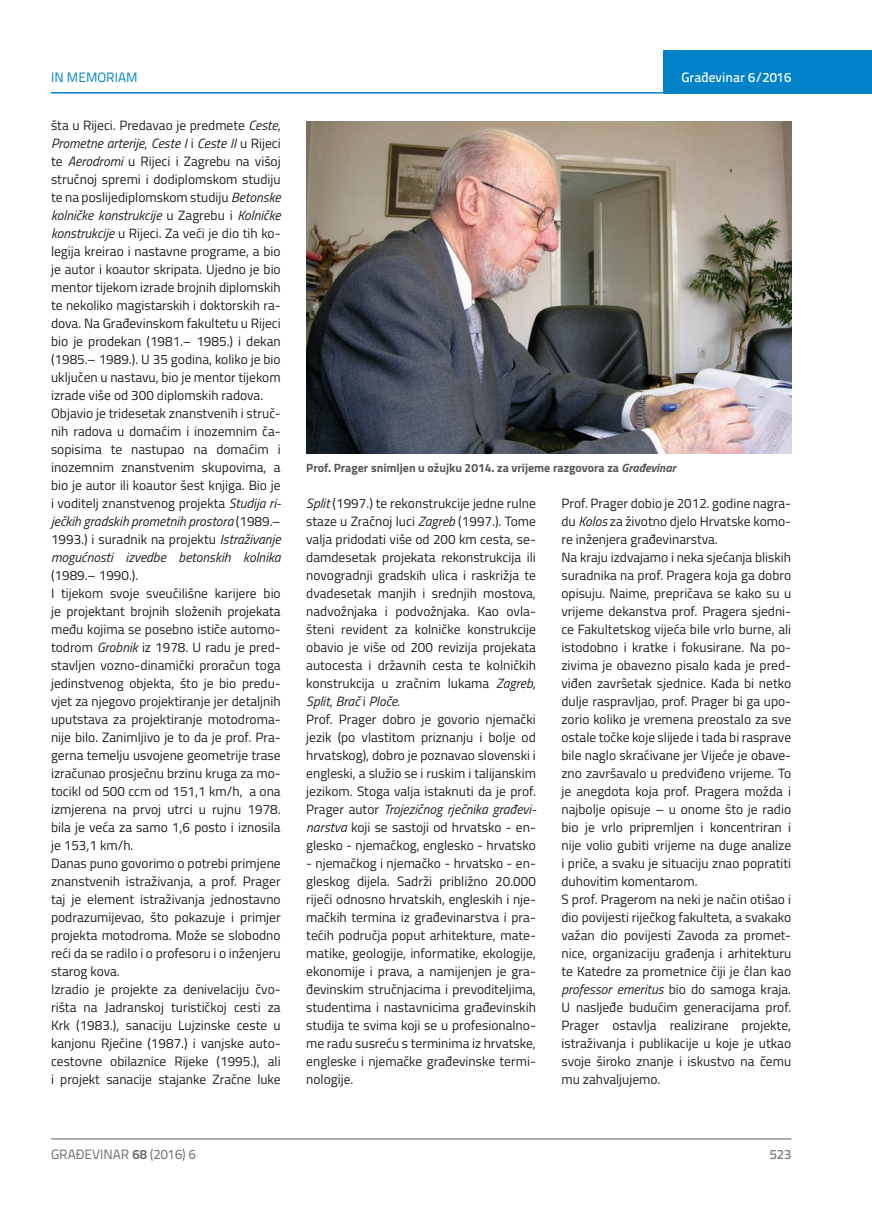
<style>
.page{position:relative;width:872px;height:1212px;background:#fff}
.page>*{position:absolute;margin:0;border:0;box-sizing:border-box;transform-origin:0 0}
.t1{font:13.5px/18px "Titillium";color:#231f20}
.t2{font:13.5px "Titillium Text 22 L";color:#6c6d70}
.t3{font:500 13.5px "Titillium Text 22 L";color:#fff}
.t4{font:13.5px "Titillium Text 22 L";color:#0082c8}
.t5{font:500 13.5px "Titillium Text 22 L";color:#787a7d}
.t6{font:700 12px "Titillium";color:#57585a}
.s1{font-style:italic}
.s2{font-weight:700}
</style>
<div class="page">
<hr style="left:51px;top:1139px;width:740px;height:1px;background:#57585a">
<div style="left:663px;top:50px;width:209px;height:44px;background:#0082c8"></div>
<hr style="left:51px;top:92px;width:821px;height:2px;background:#0082c8">
<img style="left:306px;top:121px;width:485px;height:333px">
<p class="t4" style="left:51px;top:68px;width:88px">IN MEMORIAM</p>
<p class="t3" style="left:681px;top:67px;width:111px">Građevinar 6/2016</p>
<p class="t1" style="left:51px;top:115px;width:231px">šta u Rijeci. Predavao je predmete <span class="s1">Ceste</span>, <span class="s1">Prometne arterije</span>, <span class="s1">Ceste I</span> i <span class="s1">Ceste II</span> u Rijeci te <span class="s1">Aerodromi</span> u Rijeci i Zagrebu na višoj stručnoj spremi i dodiplomskom studiju te na poslijediplomskom studiju <span class="s1">Betonske kolničke konstrukcije</span> u Zagrebu i <span class="s1">Kolničke konstrukcije</span> u Rijeci. Za veći je dio tih ko&shy;legija kreirao i nastavne programe, a bio je autor i koautor skripata. Ujedno je bio mentor tijekom izrade brojnih diplomskih te nekoliko magistarskih i doktorskih ra&shy;dova. Na Građevinskom fakultetu u Rijeci bio je prodekan (1981.– 1985.) i dekan (1985.– 1989.). U 35 godina, koliko je bio uključen u nastavu, bio je mentor tijekom izrade više od 300 diplomskih radova.<br>Objavio je tridesetak znanstvenih i struč&shy;nih radova u domaćim i inozemnim ča&shy;sopisima te nastupao na domaćim i inozemnim znanstvenim skupovima, a bio je autor ili koautor šest knjiga. Bio je i voditelj znanstvenog projekta <span class="s1">Studija ri&shy;ječkih gradskih prometnih prostora</span> (1989.– 1993.) i suradnik na projektu <span class="s1">Istraživanje mogućnosti izvedbe betonskih kolnika</span></p>
<p class="t1" style="left:51px;top:565px;width:231px">(1989.– 1990.).<br>I tijekom svoje sveučilišne karijere bio je projektant brojnih složenih projekata među kojima se posebno ističe automo&shy;todrom <span class="s1">Grobnik</span> iz 1978. U radu je pred&shy;stavljen vozno-dinamički proračun toga jedinstvenog objekta, što je bio predu&shy;vjet za njegovo projektiranje jer detaljnih uputstava za projektiranje motodroma&shy;nije bilo. Zanimljivo je to da je prof. Pra&shy;gerna temelju usvojene geometrije trase izračunao prosječnu brzinu kruga za mo&shy;tocikl od 500 ccm od 151,1 km/h, a ona izmjerena na prvoj utrci u rujnu 1978. bila je veća za samo 1,6 posto i iznosila je 153,1 km/h.<br>Danas puno govorimo o potrebi primjene znanstvenih istraživanja, a prof. Prager taj je element istraživanja jednostavno podrazumijevao, što pokazuje i primjer projekta motodroma. Može se slobodno reći da se radilo i o profesoru i o inženjeru starog kova.<br>Izradio je projekte za denivelaciju čvo&shy;rišta na Jadranskoj turističkoj cesti za Krk (1983.), sanaciju Lujzinske ceste u kanjonu Rječine (1987.) i vanjske auto&shy;cestovne obilaznice Rijeke (1995.), ali i projekt sanacije stajanke Zračne luke</p>
<p class="t6" style="left:306px;top:458px;width:371px">Prof. Prager snimljen u ožujku 2014. za vrijeme razgovora za <span class="s1">Građevinar</span></p>
<p class="t1" style="left:306px;top:493px;width:231px"><span class="s1">Split</span> (1997.) te rekonstrukcije jedne rulne staze u Zračnoj luci <span class="s1">Zagreb</span> (1997.). Tome valja pridodati više od 200 km cesta, se&shy;damdesetak projekata rekonstrukcija ili novogradnji gradskih ulica i raskrižja te dvadesetak manjih i srednjih mostova, nadvožnjaka i podvožnjaka. Kao ovla&shy;šteni revident za kolničke konstrukcije obavio je više od 200 revizija projekata autocesta i državnih cesta te kolničkih konstrukcija u zračnim lukama <span class="s1">Zagreb</span>, <span class="s1">Split</span>, <span class="s1">Brač</span> i <span class="s1">Ploče</span>.<br>Prof. Prager dobro je govorio njemački jezik (po vlastitom priznanju i bolje od hrvatskog), dobro je poznavao slovenski i engleski, a služio se i ruskim i talijanskim jezikom. Stoga valja istaknuti da je prof.<br>Prager autor <span class="s1">Trojezičnog rječnika građevi&shy;narstva</span> koji se sastoji od hrvatsko - en&shy;glesko - njemačkog, englesko - hrvatsko</p>
<p class="t1" style="left:306px;top:853px;width:231px;text-align:justify">- njemačkog i njemačko - hrvatsko - en&shy;gleskog dijela. Sadrži približno 20.000 riječi odnosno hrvatskih, engleskih i nje&shy;mačkih termina iz građevinarstva i pra&shy;tećih područja poput arhitekture, mate&shy;matike, geologije, informatike, ekologije, ekonomije i prava, a namijenjen je gra&shy;đevinskim stručnjacima i prevoditeljima, studentima i nastavnicima građevinskih studija te svima koji se u profesionalno&shy;me radu susreću s terminima iz hrvatske, engleske i njemačke građevinske termi&shy;nologije.</p>
<p class="t1" style="left:561px;top:493px;width:231px">Prof. Prager dobio je 2012. godine nagra&shy;du <span class="s1">Kolos</span> za životno djelo Hrvatske komo&shy;re inženjera građevinarstva.<br>Na kraju izdvajamo i neka sjećanja bliskih suradnika na prof. Pragera koja ga dobro opisuju. Naime, prepričava se kako su u vrijeme dekanstva prof. Pragera sjedni&shy;ce Fakultetskog vijeća bile vrlo burne, ali istodobno i kratke i fokusirane. Na po&shy;zivima je obavezno pisalo kada je pred&shy;viđen završetak sjednice. Kada bi netko dulje raspravljao, prof. Prager bi ga upo&shy;zorio koliko je vremena preostalo za sve ostale točke koje slijede i tada bi rasprave bile naglo skraćivane jer Vijeće je obave&shy;zno završavalo u predviđeno vrijeme. To je anegdota koja prof. Pragera možda i najbolje opisuje – u onome što je radio bio je vrlo pripremljen i koncentriran i nije volio gubiti vrijeme na duge analize i priče, a svaku je situaciju znao popratiti duhovitim komentarom.<br>S prof. Pragerom na neki je način otišao i dio povijesti riječkog fakulteta, a svakako važan dio povijesti Zavoda za promet&shy;nice, organizaciju građenja i arhitekturu te Katedre za prometnice čiji je član kao <span class="s1">professor emeritus</span> bio do samoga kraja.<br>U nasljeđe budućim generacijama prof.<br>Prager ostavlja realizirane projekte, istraživanja i publikacije u koje je utkao svoje široko znanje i iskustvo na čemu mu zahvaljujemo.</p>
<p class="t2" style="left:51px;top:1144px;width:146px">GRAĐEVINAR <span class="s2">68</span> (2016) 6</p>
<p class="t5" style="left:769px;top:1144px;width:23px">523</p>
</div>
